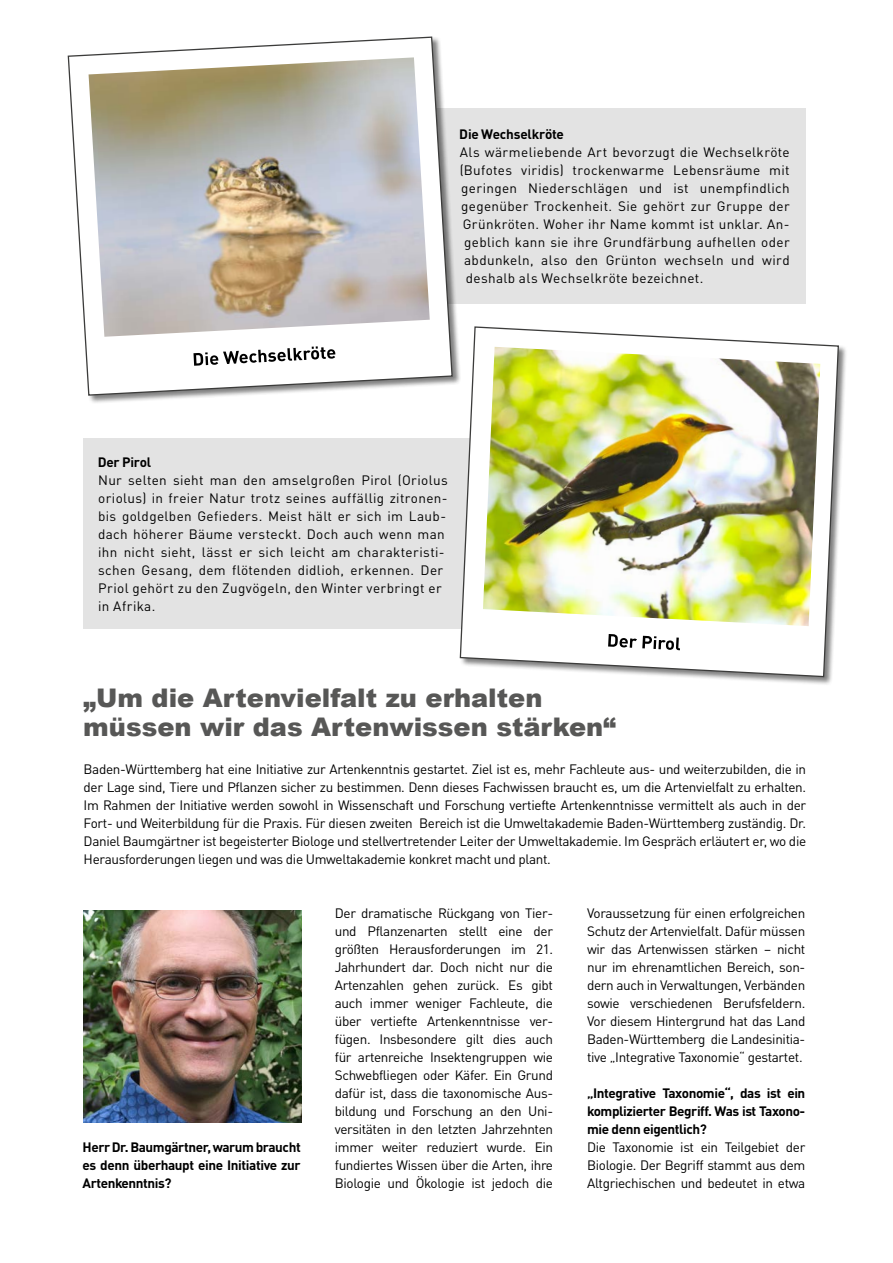
<style>
.page{position:relative;width:893px;height:1263px;background:#fff}
.page>*{position:absolute;margin:0;border:0;box-sizing:border-box;transform-origin:0 0}
.t1{font:900 25.65px "Arial";color:#575756}
.t2{font:13.5px/18px "DINOT";letter-spacing:.025em;color:#000;text-align:justify}
.t3{font:700 13.5px/18px "DINOT";letter-spacing:-.03em;color:#000;text-align:justify}
</style>
<div class="page">
<div style="left:84px;top:438px;width:394px;height:190px;background:#e3e3e3"></div>
<div style="left:459px;top:326px;width:389px;height:360px;background:#000;opacity:.5"></div>
<svg style="left:459px;top:326px;width:381px;height:352px"></svg>
<div style="left:421px;top:109px;width:384px;height:195px;background:#e3e3e3"></div>
<div style="left:67px;top:36px;width:394px;height:368px;background:#000;opacity:.5"></div>
<svg style="left:67px;top:36px;width:386px;height:360px"></svg>
<svg style="left:608px;top:634px;width:72px;height:16px"></svg>
<svg style="left:193px;top:346px;width:142px;height:20px"></svg>
<img style="left:84px;top:910px;width:218px;height:212px">
<img style="left:89px;top:57px;width:341px;height:280px">
<img style="left:483px;top:347px;width:337px;height:279px">
<h2 class="t3" style="left:459px;top:124px;width:106px">Die Wechselkröte</h2>
<p class="t2" style="left:460px;top:142px;width:331px">Als wärmeliebende Art bevorzugt die Wechselkröte</p>
<p class="t2" style="left:460px;top:160px;width:332px">(Bufotes viridis) trockenwarme Lebensräume mit</p>
<p class="t2" style="left:461px;top:178px;width:330px">geringen Niederschlägen und ist unempfindlich</p>
<p class="t2" style="left:461px;top:196px;width:330px">gegenüber Trockenheit. Sie gehört zur Gruppe der</p>
<p class="t2" style="left:463px;top:214px;width:329px">Grünkröten. Woher ihr Name kommt ist unklar. An-</p>
<p class="t2" style="left:464px;top:232px;width:327px">geblich kann sie ihre Grundfärbung aufhellen oder</p>
<p class="t2" style="left:464px;top:250px;width:327px">abdunkeln, also den Grünton wechseln und wird</p>
<p class="t2" style="left:466px;top:268px;width:239px">deshalb als Wechselkröte bezeichnet.</p>
<h2 class="t3" style="left:98px;top:452px;width:55px">Der Pirol</h2>
<p class="t2" style="left:98px;top:471px;width:351px;text-align:left">Nur selten sieht man den amselgroßen Pirol (Oriolus oriolus) in freier Natur trotz seines auffällig zitronen&shy;bis goldgelben Gefieders. Meist hält er sich im Laub&shy;dach höherer Bäume versteckt. Doch auch wenn man ihn nicht sieht, lässt er sich leicht am charakteristi&shy;schen Gesang, dem flötenden didlioh, erkennen. Der Priol gehört zu den Zugvögeln, den Winter verbringt er in Afrika.</p>
<h1 class="t1" style="left:83px;top:679px;width:461px">„Um die Artenvielfalt zu erhalten</h1>
<h1 class="t1" style="left:83px;top:708px;width:534px">müssen wir das Artenwissen stärken“</h1>
<p class="t2" style="left:84px;top:760px;width:724px">Baden-Württemberg hat eine Initiative zur Artenkenntnis gestartet. Ziel ist es, mehr Fachleute aus- und weiterzubilden, die in der Lage sind, Tiere und Pflanzen sicher zu bestimmen. Denn dieses Fachwissen braucht es, um die Artenvielfalt zu erhalten.<br>Im Rahmen der Initiative werden sowohl in Wissenschaft und Forschung vertiefte Artenkenntnisse vermittelt als auch in der Fort- und Weiterbildung für die Praxis. Für diesen zweiten Bereich ist die Umweltakademie Baden-Württemberg zuständig. Dr.<br>Daniel Baumgärtner ist begeisterter Biologe und stellvertretender Leiter der Umweltakademie. Im Gespräch erläutert er, wo die Herausforderungen liegen und was die Umweltakademie konkret macht und plant.</p>
<p class="t3" style="left:82px;top:1138px;width:220px">Herr Dr. Baumgärtner, warum braucht es denn überhaupt eine Initiative zur Artenkenntnis?</p>
<p class="t2" style="left:335px;top:904px;width:220px">Der dramatische Rückgang von Tier&shy;und Pflanzenarten stellt eine der größten Herausforderungen im 21.<br>Jahrhundert dar. Doch nicht nur die Artenzahlen gehen zurück. Es gibt auch immer weniger Fachleute, die über vertiefte Artenkenntnisse ver&shy;fügen. Insbesondere gilt dies auch für artenreiche Insektengruppen wie Schwebfliegen oder Käfer. Ein Grund dafür ist, dass die taxonomische Aus&shy;bildung und Forschung an den Uni&shy;versitäten in den letzten Jahrzehnten immer weiter reduziert wurde. Ein fundiertes Wissen über die Arten, ihre Biologie und Ökologie ist jedoch die</p>
<p class="t2" style="left:587px;top:904px;width:220px">Voraussetzung für einen erfolgreichen Schutz der Artenvielfalt. Dafür müssen wir das Artenwissen stärken – nicht nur im ehrenamtlichen Bereich, son&shy;dern auch in Verwaltungen, Verbänden sowie verschiedenen Berufsfeldern.<br>Vor diesem Hintergrund hat das Land Baden-Württemberg die Landesinitia&shy;tive „Integrative Taxonomie“ gestartet.</p>
<p class="t3" style="left:587px;top:1084px;width:220px">„Integrative Taxonomie“, das ist ein komplizierter Begriff. Was ist Taxono&shy;mie denn eigentlich?</p>
<p class="t2" style="left:587px;top:1138px;width:220px">Die Taxonomie ist ein Teilgebiet der Biologie. Der Begriff stammt aus dem Altgriechischen und bedeutet in etwa</p>
</div>
